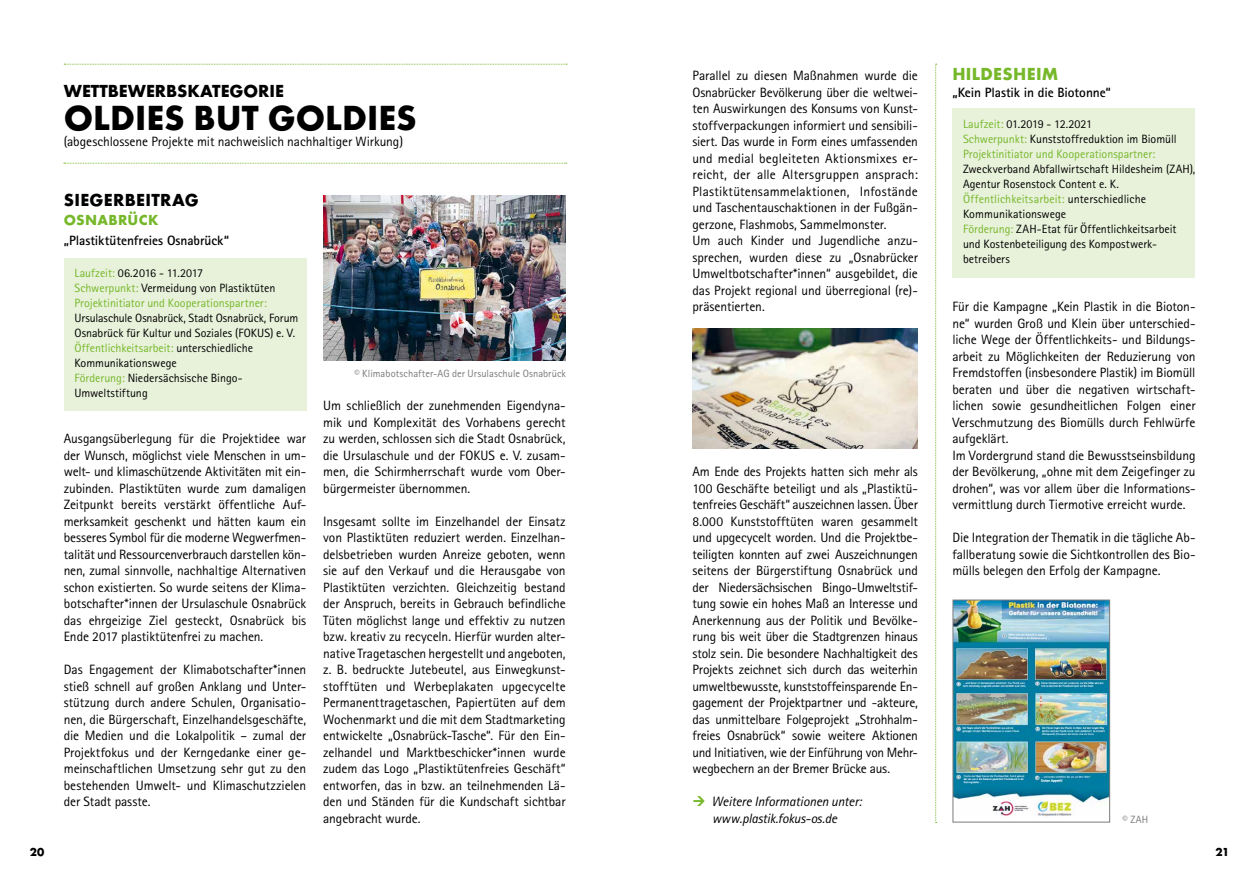
<style>
.page{position:relative;width:1259px;height:893px;background:#fff}
.page>*{position:absolute;margin:0;border:0;box-sizing:border-box;transform-origin:0 0}
.t1{font:700 36px "Futura T";color:#000}
.t2{font:700 18px "Futura T";color:#000}
.t3{font:700 18px "Futura T";letter-spacing:.02em;color:#76b82a}
.t4{font:700 15px "Futura T";letter-spacing:.02em;color:#76b82a}
.t5{font:13.5px/16.5px "Agfa Rotis Sans Serif";letter-spacing:-.005em;color:#000;text-align:justify}
.t6{font:700 13.5px "Agfa Rotis Sans Serif";letter-spacing:-.005em;color:#000}
.t7{font:italic 13.5px/16.5px "Agfa Rotis Sans Serif";letter-spacing:-.01em;color:#000}
.t8{font:12px/15px "Agfa Rotis Sans Serif";color:#000}
.t9{font:12px/15px "Agfa Rotis Sans Serif";letter-spacing:-.005em;color:#76b82a}
.t10{font:700 12px "Futura T";color:#000}
.t11{font:10.5px "Agfa Rotis Sans Serif";letter-spacing:.005em;color:#7c7b7b}
.s1{color:#000}
.s2{color:#76b82a}
</style>
<div class="page">
<div style="left:952px;top:109px;width:243px;height:169px;background:#e8f1da"></div>
<img style="left:954px;top:602px;width:153px;height:215px">
<img style="left:323px;top:196px;width:243px;height:165px">
<div style="left:64px;top:258px;width:242px;height:152px;background:#e8f1da"></div>
<svg style="left:64px;top:163px;width:503px;height:1px"></svg>
<svg style="left:64px;top:64px;width:503px;height:1px"></svg>
<svg style="left:935px;top:64px;width:1px;height:759px"></svg>
<img style="left:692px;top:329px;width:226px;height:119px">
<h2 class="t2" style="left:64px;top:80px;width:222px">WETTBEWERBSKATEGORIE</h2>
<h1 class="t1" style="left:64px;top:97px;width:354px">OLDIES BUT GOLDIES</h1>
<p class="t5" style="left:64px;top:133px;width:341px">(abgeschlossene Projekte mit nachweislich nachhaltiger Wirkung)</p>
<h2 class="t2" style="left:64px;top:189px;width:137px">SIEGERBEITRAG</h2>
<p class="t4" style="left:64px;top:211px;width:96px">OSNABRÜCK</p>
<p class="t6" style="left:64px;top:232px;width:167px">„Plastiktütenfreies Osnabrück“</p>
<p class="t9" style="left:74px;top:265px;width:203px">Laufzeit: <span class="s1">06.2016 - 11.2017<br></span>Schwerpunkt: <span class="s1">Vermeidung von Plastiktüten<br></span>Projektinitiator und Kooperationspartner:</p>
<p class="t8" style="left:74px;top:310px;width:225px">Ursulaschule Osnabrück, Stadt Osnabrück, Forum Osnabrück für Kultur und Soziales (FOKUS) e. V.<br><span class="s2">Öffentlichkeitsarbeit:</span> unterschiedliche Kommunikationswege<br><span class="s2">Förderung:</span> Niedersächsische Bingo-Umweltstiftung</p>
<p class="t5" style="left:64px;top:430px;width:244px">Ausgangsüberlegung für die Projektidee war der Wunsch, möglichst viele Menschen in um&shy;welt- und klimaschützende Aktivitäten mit ein&shy;zubinden. Plastiktüten wurde zum damaligen Zeitpunkt bereits verstärkt öffentliche Auf&shy;merksamkeit geschenkt und hätten kaum ein besseres Symbol für die moderne Wegwerfmen&shy;talität und Ressourcenverbrauch darstellen kön&shy;nen, zumal sinnvolle, nachhaltige Alternativen schon existierten. So wurde seitens der Klima&shy;botschafter*innen der Ursulaschule Osnabrück das ehrgeizige Ziel gesteckt, Osnabrück bis Ende 2017 plastiktütenfrei zu machen.</p>
<p class="t5" style="left:64px;top:661px;width:244px">Das Engagement der Klimabotschafter*innen stieß schnell auf großen Anklang und Unter&shy;stützung durch andere Schulen, Organisatio&shy;nen, die Bürgerschaft, Einzelhandelsgeschäfte, die Medien und die Lokalpolitik – zumal der Projektfokus und der Kerngedanke einer ge&shy;meinschaftlichen Umsetzung sehr gut zu den bestehenden Umwelt- und Klimaschutzzielen der Stadt passte.</p>
<p class="t11" style="left:354px;top:368px;width:213px">© Klimabotschafter-AG der Ursulaschule Osnabrück</p>
<p class="t5" style="left:323px;top:397px;width:244px">Um schließlich der zunehmenden Eigendyna&shy;mik und Komplexität des Vorhabens gerecht zu werden, schlossen sich die Stadt Osnabrück, die Ursulaschule und der FOKUS e. V. zusam&shy;men, die Schirmherrschaft wurde vom Ober&shy;bürgermeister übernommen.</p>
<p class="t5" style="left:323px;top:513px;width:244px">Insgesamt sollte im Einzelhandel der Einsatz von Plastiktüten reduziert werden. Einzelhan&shy;delsbetrieben wurden Anreize geboten, wenn sie auf den Verkauf und die Herausgabe von Plastiktüten verzichten. Gleichzeitig bestand der Anspruch, bereits in Gebrauch befindliche Tüten möglichst lange und effektiv zu nutzen bzw. kreativ zu recyceln. Hierfür wurden alter&shy;native Tragetaschen hergestellt und angeboten, z. B. bedruckte Jutebeutel, aus Einwegkunst&shy;stofftüten und Werbeplakaten upgecycelte Permanenttragetaschen, Papiertüten auf dem Wochenmarkt und die mit dem Stadtmarketing entwickelte „Osnabrück-Tasche“. Für den Ein&shy;zelhandel und Marktbeschicker*innen wurde zudem das Logo „Plastiktütenfreies Geschäft“ entworfen, das in bzw. an teilnehmenden Lä&shy;den und Ständen für die Kundschaft sichtbar angebracht wurde.</p>
<p class="t5" style="left:692px;top:67px;width:227px;text-align:left">Parallel zu diesen Maßnahmen wurde die Osnabrücker Bevölkerung über die weltwei&shy;ten Auswirkungen des Konsums von Kunst&shy;stoffverpackungen informiert und sensibili&shy;siert. Das wurde in Form eines umfassenden und medial begleiteten Aktionsmixes er&shy;reicht, der alle Altersgruppen ansprach:<br>Plastiktütensammelaktionen, Infostände und Taschentauschaktionen in der Fußgän&shy;gerzone, Flashmobs, Sammelmonster.<br>Um auch Kinder und Jugendliche anzu&shy;sprechen, wurden diese zu „Osnabrücker Umweltbotschafter*innen“ ausgebildet, die das Projekt regional und überregional (re)- präsentierten.</p>
<p class="t5" style="left:692px;top:463px;width:227px">Am Ende des Projekts hatten sich mehr als 100 Geschäfte beteiligt und als „Plastiktü&shy;tenfreies Geschäft“ auszeichnen lassen. Über 8.000 Kunststofftüten waren gesammelt und upgecycelt worden. Und die Projektbe&shy;teiligten konnten auf zwei Auszeichnungen seitens der Bürgerstiftung Osnabrück und der Niedersächsischen Bingo-Umweltstif&shy;tung sowie ein hohes Maß an Interesse und Anerkennung aus der Politik und Bevölke&shy;rung bis weit über die Stadtgrenzen hinaus stolz sein. Die besondere Nachhaltigkeit des Projekts zeichnet sich durch das weiterhin umweltbewusste, kunststoffeinsparende En&shy;gagement der Projektpartner und -akteure, das unmittelbare Folgeprojekt „Strohhalm&shy;freies Osnabrück“ sowie weitere Aktionen und Initiativen, wie der Einführung von Mehr&shy;wegbechern an der Bremer Brücke aus.</p>
<p class="t7" style="left:711px;top:794px;width:151px">Weitere Informationen unter: www.plastik.fokus-os.de</p>
<h2 class="t3" style="left:952px;top:64px;width:108px">HILDESHEIM</h2>
<p class="t6" style="left:952px;top:84px;width:160px">„Kein Plastik in die Biotonne“</p>
<p class="t9" style="left:963px;top:117px;width:215px">Laufzeit: <span class="s1">01.2019 - 12.2021<br></span>Schwerpunkt: <span class="s1">Kunststoffreduktion im Biomüll<br></span>Projektinitiator und Kooperationspartner:</p>
<p class="t8" style="left:963px;top:162px;width:234px">Zweckverband Abfallwirtschaft Hildesheim (ZAH), Agentur Rosenstock Content e. K.<br><span class="s2">Öffentlichkeitsarbeit:</span> unterschiedliche Kommunikationswege<br><span class="s2">Förderung:</span> ZAH-Etat für Öffentlichkeitsarbeit und Kostenbeteiligung des Kompostwerk&shy;betreibers</p>
<p class="t5" style="left:952px;top:298px;width:245px;text-align:left">Für die Kampagne „Kein Plastik in die Bioton&shy;ne“ wurden Groß und Klein über unterschied&shy;liche Wege der Öffentlichkeits- und Bildungs&shy;arbeit zu Möglichkeiten der Reduzierung von Fremdstoffen (insbesondere Plastik) im Biomüll beraten und über die negativen wirtschaft&shy;lichen sowie gesundheitlichen Folgen einer Verschmutzung des Biomülls durch Fehlwürfe aufgeklärt.<br>Im Vordergrund stand die Bewusstseinsbildung der Bevölkerung, „ohne mit dem Zeigefinger zu drohen“, was vor allem über die Informations&shy;vermittlung durch Tiermotive erreicht wurde.</p>
<p class="t5" style="left:952px;top:529px;width:245px">Die Integration der Thematik in die tägliche Ab&shy;fallberatung sowie die Sichtkontrollen des Bio&shy;mülls belegen den Erfolg der Kampagne.</p>
<p class="t11" style="left:1122px;top:813px;width:27px">© ZAH</p>
<p class="t10" style="left:30px;top:845px;width:16px">20</p>
<p class="t10" style="left:1215px;top:845px;width:15px">21</p>
</div>
